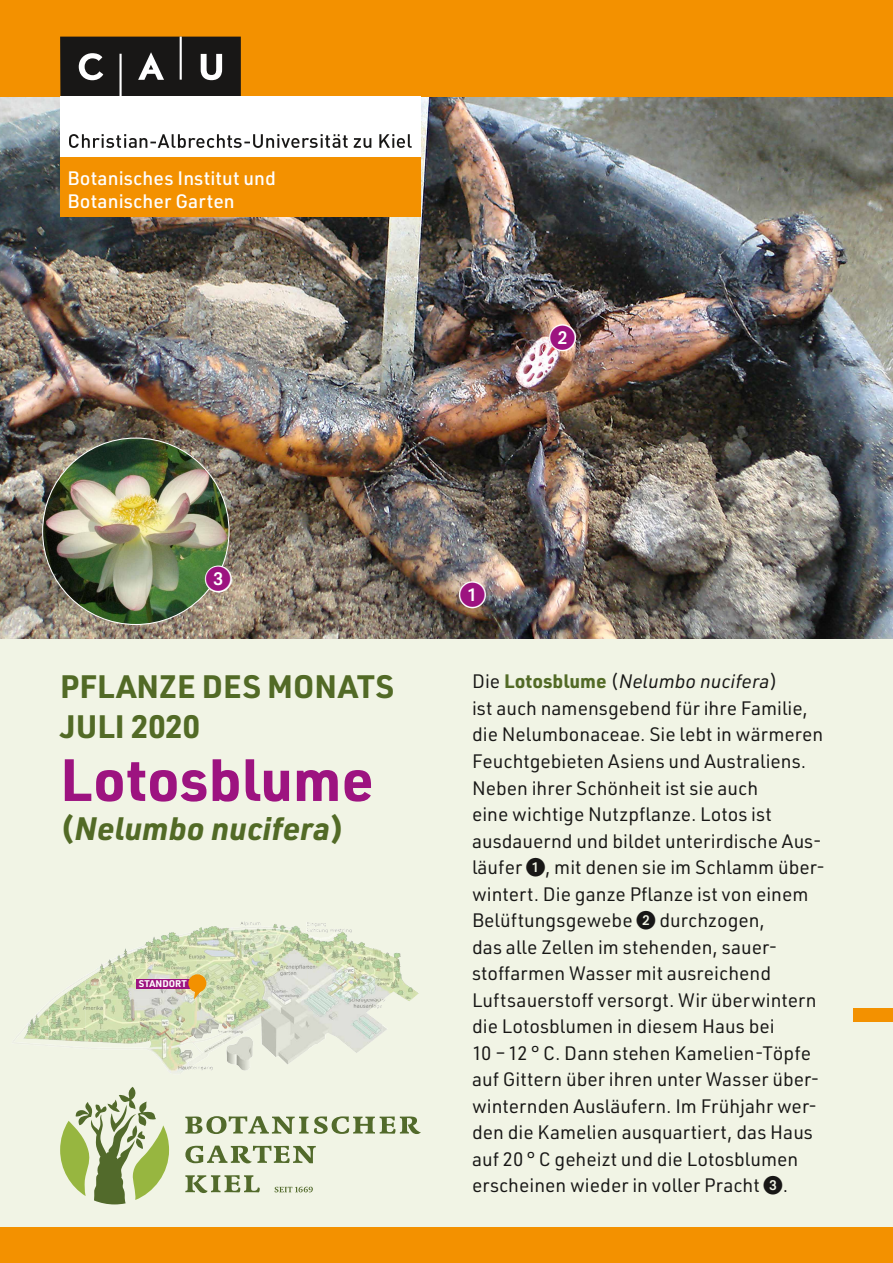
<style>
.page{position:relative;width:893px;height:1263px;background:#fff}
.page>*{position:absolute;margin:0;border:0;box-sizing:border-box;transform-origin:0 0}
.t1{font:700 58.35px "URWDIN";color:#9d1380}
.t2{font:700 31.8px/40.3px "URWDIN";color:#526a26}
.t3{font:italic 700 31.8px "URWDIN";color:#526a26}
.t4{font:19.05px/26.5px "URWDIN";color:#181716}
.t5{font:500 19.05px/22.8px "URWDIN";letter-spacing:.005em;color:#fff}
.t6{font:700 9.6px "URWDIN";color:#fff}
.s1{font-style:normal}
.s2{font-weight:700;color:#526a26}
.s3{font-style:italic}
</style>
<div class="page">
<div style="left:0;top:638px;width:893px;height:589px;background:#f1f4e5"></div>
<svg style="left:14px;top:1024px;width:204px;height:38px;background:#e1e7cf"></svg>
<img style="left:240px;top:921px;width:75px;height:5px">
<img style="left:152px;top:930px;width:44px;height:12px">
<img style="left:197px;top:923px;width:111px;height:76px">
<img style="left:308px;top:928px;width:37px;height:13px">
<img style="left:48px;top:975px;width:38px;height:29px">
<img style="left:12px;top:1002px;width:37px;height:44px">
<img style="left:86px;top:999px;width:65px;height:50px">
<img style="left:197px;top:999px;width:35px;height:42px">
<img style="left:308px;top:999px;width:54px;height:54px">
<img style="left:382px;top:999px;width:30px;height:34px">
<img style="left:325px;top:929px;width:26px;height:4px">
<svg style="left:376px;top:999px;width:11px;height:9px"></svg>
<img style="left:218px;top:1030px;width:27px;height:40px">
<div style="left:137px;top:979px;width:55px;height:9px;background:#9d1380"></div>
<div style="left:188px;top:974px;width:18px;height:18px;background:#f39100;border-radius:50%"></div>
<svg style="left:194px;top:988px;width:11px;height:11px"></svg>
<img style="left:0;top:97px;width:893px;height:541px">
<div style="left:0;top:0;width:893px;height:97px;background:#f39100"></div>
<div style="left:0;top:1227px;width:893px;height:36px;background:#f39100"></div>
<div style="left:60px;top:37px;width:181px;height:60px;background:#181716"></div>
<svg style="left:79px;top:53px;width:24px;height:27px"></svg>
<svg style="left:138px;top:52px;width:26px;height:28px"></svg>
<svg style="left:201px;top:54px;width:21px;height:26px"></svg>
<hr style="left:119px;top:54px;width:3px;height:43px;background:#fff">
<hr style="left:180px;top:37px;width:2px;height:43px;background:#fff">
<div style="left:60px;top:157px;width:361px;height:60px;background:#f39100"></div>
<div style="left:60px;top:97px;width:361px;height:60px;background:#fff"></div>
<svg style="left:69px;top:134px;width:343px;height:14px"></svg>
<svg style="left:60px;top:1087px;width:361px;height:117px;background:#d3dbbe"></svg>
<div style="left:854px;top:1008px;width:39px;height:13px;background:#f39100"></div>
<svg style="left:460px;top:583px;width:25px;height:24px"></svg>
<svg style="left:550px;top:326px;width:25px;height:24px"></svg>
<img style="left:42px;top:437px;width:188px;height:188px">
<p class="t5" style="left:68px;top:166px;width:210px">Botanisches Institut und<br>Botanischer Garten</p>
<h2 class="t2" style="left:60px;top:664px;width:335px">PFLANZE DES MONATS<br>JULI 2020</h2>
<h1 class="t1" style="left:60px;top:740px;width:315px">Lotosblume</h1>
<h2 class="t3" style="left:60px;top:807px;width:286px"><span class="s1">(</span>Nelumbo nucifera<span class="s1">)</span></h2>
<p class="t6" style="left:139px;top:977px;width:50px">STANDORT</p>
<p class="t4" style="left:472px;top:668px;width:355px">Die <span class="s2">Lotosblume</span> (<span class="s3">Nelumbo nucifera</span>)<br>ist auch namensgebend für ihre Familie, die Nelumbonaceae. Sie lebt in wärmeren Feuchtgebieten Asiens und Australiens.<br>Neben ihrer Schönheit ist sie auch<br>eine wichtige Nutzpflanze. Lotos ist ausdauernd und bildet unterirdische Aus&shy;läufer ➊, mit denen sie im Schlamm über&shy;wintert. Die ganze Pflanze ist von einem Belüftungsgewebe ➋ durchzogen,<br>das alle Zellen im stehenden, sauer&shy;stoffarmen Wasser mit ausreichend Luftsauerstoff versorgt. Wir überwintern die Lotosblumen in diesem Haus bei<br>10 – 12 ° C. Dann stehen Kamelien-Töpfe auf Gittern über ihren unter Wasser über&shy;winternden Ausläufern. Im Frühjahr wer&shy;den die Kamelien ausquartiert, das Haus auf 20 ° C geheizt und die Lotosblumen erscheinen wieder in voller Pracht ➌.</p>
</div>
